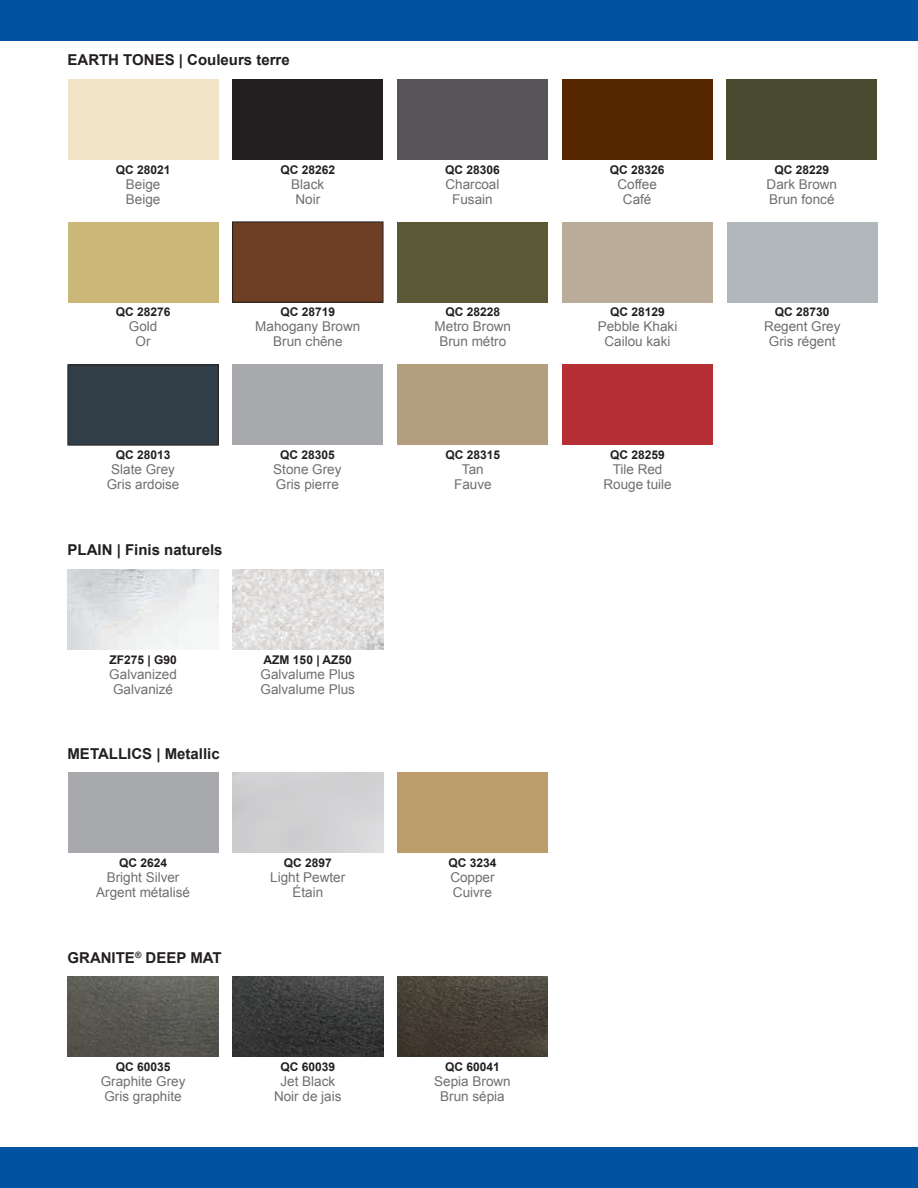
<style>
.page{position:relative;width:918px;height:1188px;background:#fff}
.page>*{position:absolute;margin:0;border:0;box-sizing:border-box;transform-origin:0 0}
.t1{font:700 15px "Arial";color:#231f20}
.t2{font:13.5px/15px "Arial";color:#6d6f71;text-align:center}
.t3{font:13.5px "Helvetica Neue";color:#6d6f71}
.t4{font:700 12px "Arial";color:#231f20}
.s1{font-family:"Arial"}
</style>
<div class="page">
<div style="left:0;top:0;width:918px;height:40px;background:#0053a0"></div>
<div style="left:0;top:1148px;width:918px;height:40px;background:#0053a0"></div>
<div style="left:68px;top:79px;width:150px;height:80px;background:#f1e4c6"></div>
<div style="left:68px;top:222px;width:150px;height:80px;background:#cbb777"></div>
<div style="left:233px;top:222px;width:150px;height:80px;background:#6e3f24"></div>
<div style="left:232px;top:222px;width:151px;height:81px;border:1px solid #231f20"></div>
<div style="left:398px;top:365px;width:150px;height:80px;background:#b39f7d"></div>
<div style="left:562px;top:365px;width:151px;height:80px;background:#b52f34"></div>
<div style="left:68px;top:773px;width:150px;height:80px;background:#a7a9ac"></div>
<div style="left:397px;top:773px;width:151px;height:80px;background:#bd9c6b"></div>
<div style="left:398px;top:222px;width:150px;height:80px;background:#5b5836"></div>
<div style="left:232px;top:365px;width:151px;height:80px;background:#a7a9ac"></div>
<div style="left:68px;top:365px;width:150px;height:80px;background:#313e48"></div>
<div style="left:68px;top:364px;width:151px;height:82px;border:1px solid #231f20"></div>
<div style="left:562px;top:222px;width:151px;height:80px;background:#b9ac98"></div>
<div style="left:233px;top:79px;width:150px;height:80px;background:#231f20"></div>
<div style="left:397px;top:79px;width:151px;height:80px;background:#585357"></div>
<div style="left:562px;top:79px;width:150px;height:80px;background:#572700"></div>
<div style="left:727px;top:79px;width:150px;height:80px;background:#4a4a30"></div>
<div style="left:727px;top:222px;width:151px;height:80px;background:#b1b8bc"></div>
<img style="left:68px;top:977px;width:150px;height:80px">
<img style="left:68px;top:569px;width:150px;height:80px">
<img style="left:233px;top:977px;width:150px;height:80px">
<img style="left:233px;top:569px;width:150px;height:80px">
<img style="left:397px;top:977px;width:151px;height:80px">
<p class="t1" style="left:68px;top:50px;width:224px">EARTH TONES | Couleurs terre</p>
<p class="t4" style="left:116px;top:161px;width:56px">QC 28021</p>
<p class="t2" style="left:126px;top:176px;width:36px;text-align:left">Beige<br>Beige</p>
<p class="t4" style="left:116px;top:304px;width:56px">QC 28276</p>
<p class="t2" style="left:129px;top:319px;width:30px">Gold<br>Or</p>
<p class="t4" style="left:280px;top:161px;width:56px">QC 28262</p>
<p class="t2" style="left:291px;top:176px;width:35px">Black<br>Noir</p>
<p class="t4" style="left:280px;top:304px;width:56px">QC 28719</p>
<p class="t2" style="left:255px;top:319px;width:107px">Mahogany Brown</p>
<p class="t3" style="left:273px;top:332px;width:71px"><span class="s1">Brun</span> chêne</p>
<p class="t4" style="left:116px;top:447px;width:56px">QC 28013</p>
<p class="t2" style="left:107px;top:462px;width:74px">Slate Grey<br>Gris ardoise</p>
<p class="t1" style="left:68px;top:540px;width:157px">PLAIN | Finis naturels</p>
<p class="t4" style="left:109px;top:652px;width:69px">ZF275 | G90</p>
<p class="t2" style="left:109px;top:667px;width:69px;text-align:left">Galvanized<br>Galvanizé</p>
<p class="t1" style="left:68px;top:743px;width:154px">METALLICS | Metallic</p>
<p class="t4" style="left:119px;top:855px;width:50px">QC 2624</p>
<p class="t2" style="left:96px;top:870px;width:95px">Bright Silver<br>Argent métalisé</p>
<p class="t1" style="left:68px;top:948px;width:156px">GRANITE<sup>®</sup> DEEP MAT</p>
<p class="t4" style="left:280px;top:447px;width:56px">QC 28305</p>
<p class="t2" style="left:273px;top:462px;width:70px;text-align:left">Stone Grey<br>Gris pierre</p>
<p class="t4" style="left:264px;top:652px;width:90px">AZM 150 | AZ50</p>
<p class="t2" style="left:261px;top:667px;width:96px;text-align:left">Galvalume Plus<br>Galvalume Plus</p>
<p class="t4" style="left:284px;top:855px;width:50px">QC 2897</p>
<p class="t2" style="left:270px;top:870px;width:77px">Light Pewter<br>Étain</p>
<p class="t4" style="left:116px;top:1059px;width:56px">QC 60035</p>
<p class="t2" style="left:101px;top:1074px;width:86px;text-align:left">Graphite Grey<br>Gris graphite</p>
<p class="t4" style="left:280px;top:1059px;width:56px">QC 60039</p>
<p class="t2" style="left:274px;top:1074px;width:69px">Jet Black<br>Noir de jais</p>
<p class="t4" style="left:445px;top:161px;width:56px">QC 28306</p>
<p class="t2" style="left:445px;top:176px;width:56px">Charcoal<br>Fusain</p>
<p class="t4" style="left:446px;top:304px;width:56px">QC 28228</p>
<p class="t2" style="left:435px;top:319px;width:78px">Metro Brown<br>Brun métro</p>
<p class="t4" style="left:446px;top:447px;width:56px">QC 28315</p>
<p class="t2" style="left:454px;top:462px;width:39px">Tan<br>Fauve</p>
<p class="t4" style="left:448px;top:855px;width:50px">QC 3234</p>
<p class="t2" style="left:450px;top:870px;width:46px;text-align:left">Copper<br>Cuivre</p>
<p class="t4" style="left:445px;top:1059px;width:56px">QC 60041</p>
<p class="t2" style="left:434px;top:1074px;width:78px">Sepia Brown<br>Brun sépia</p>
<p class="t4" style="left:610px;top:161px;width:56px">QC 28326</p>
<p class="t2" style="left:617px;top:176px;width:41px">Coffee<br>Café</p>
<p class="t4" style="left:610px;top:304px;width:56px">QC 28129</p>
<p class="t2" style="left:598px;top:319px;width:81px">Pebble Khaki<br>Cailou kaki</p>
<p class="t4" style="left:610px;top:447px;width:56px">QC 28259</p>
<p class="t2" style="left:603px;top:462px;width:70px">Tile Red<br>Rouge tuile</p>
<p class="t4" style="left:775px;top:161px;width:56px">QC 28229</p>
<p class="t2" style="left:767px;top:176px;width:72px;text-align:left">Dark Brown<br>Brun foncé</p>
<p class="t4" style="left:775px;top:304px;width:56px">QC 28730</p>
<p class="t2" style="left:764px;top:319px;width:78px">Regent Grey<br>Gris régent</p>
</div>
